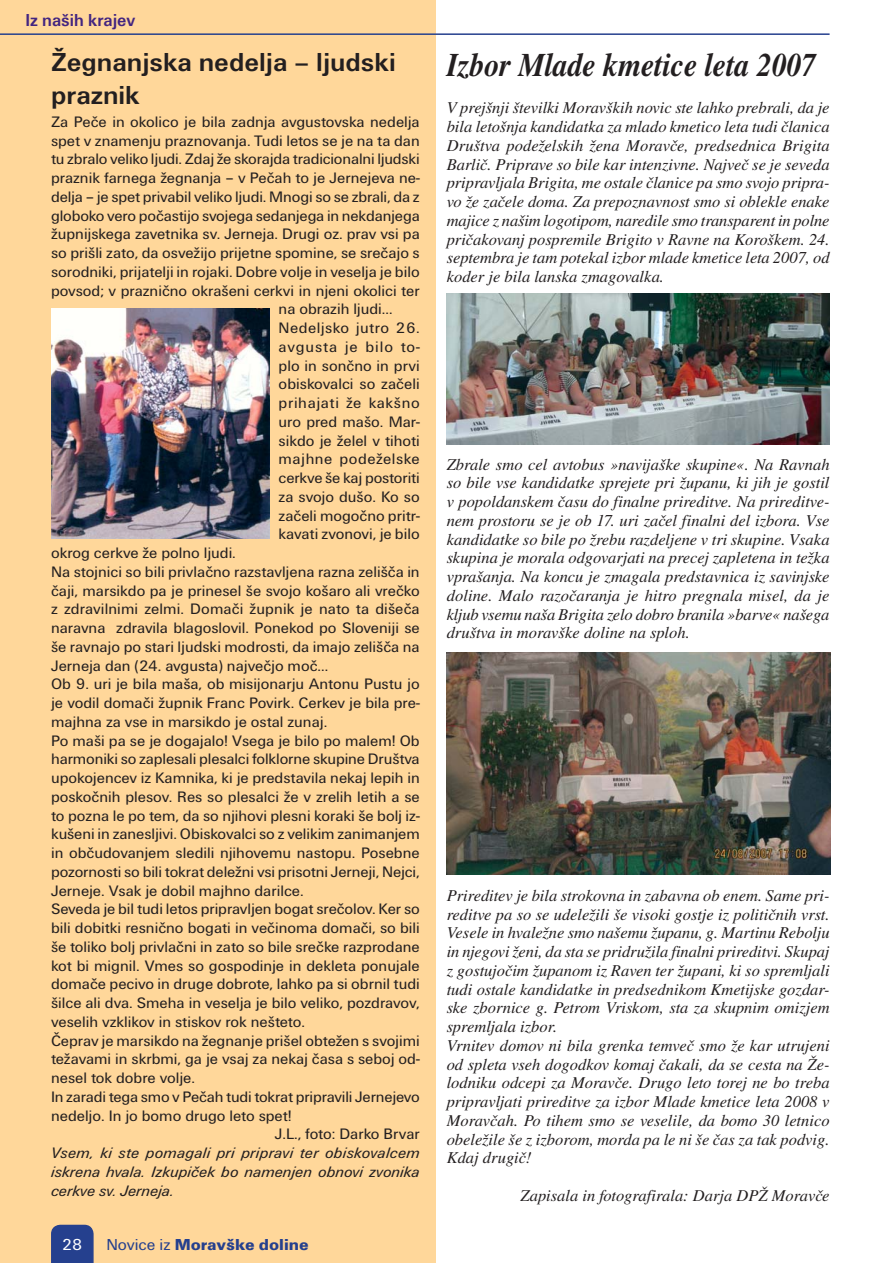
<style>
.page{position:relative;width:893px;height:1263px;background:#fff}
.page>*{position:absolute;margin:0;border:0;box-sizing:border-box;transform-origin:0 0}
.t1{font:italic 500 33px "Nimbus Rom No 9 LEE";color:#231f20;scale:.9 1}
.t2{font:700 27px/32.4px "Unitus TEE";color:#231f20}
.t3{font:700 18px "Unitus TEE";color:#432580;scale:.95 1}
.t4{font:italic 16.5px/18.8px "Nimbus Rom No 9 LEE";color:#231f20;text-align:justify}
.t5{font:16.5px "Unitus TEE Blac";color:#25408e}
.t6{font:16.5px "Unitus TEE";color:#fff}
.t7{font:15.75px "Unitus TEE";color:#231f20}
.t8{font:italic 15.75px/18.8px "Unitus TEE";letter-spacing:.005em;color:#231f20;text-align:justify}
.t9{font:15.75px "Unitus TEE";letter-spacing:.03em;color:#231f20}
.t10{font:15.75px "Unitus TEE";letter-spacing:.04em;color:#231f20}
.t11{font:15.75px "Unitus TEE";letter-spacing:.055em;color:#231f20}
.t12{font:15.75px "Unitus TEE";letter-spacing:.035em;color:#231f20}
.s1{font-family:"Unitus TEE"}
</style>
<div class="page">
<img style="left:446px;top:652px;width:384px;height:223px">
<img style="left:446px;top:294px;width:383px;height:150px">
<div style="left:0;top:0;width:436px;height:1263px;background:#ffd79a"></div>
<img style="left:51px;top:308px;width:219px;height:230px">
<div style="left:51px;top:1225px;width:43px;height:38px;background:#25408e"></div>
<hr style="left:0;top:33px;width:829px;height:2px;background:#25408e">
<p class="t3" style="left:26px;top:14px;width:117px">Iz naših krajev</p>
<h2 class="t2" style="left:51px;top:49px;width:346px">Žegnanjska nedelja – ljudski praznik</h2>
<p class="t7" style="left:51px;top:116px;width:370px">Za Peče in okolico je bila zadnja avgustovska nedelja</p>
<p class="t7" style="left:51px;top:134px;width:370px">spet v znamenju praznovanja. Tudi letos se je na ta dan</p>
<p class="t7" style="left:51px;top:153px;width:370px">tu zbralo veliko ljudi. Zdaj že skorajda tradicionalni ljudski</p>
<p class="t7" style="left:51px;top:172px;width:370px">praznik farnega žegnanja – v Pečah to je Jernejeva ne-</p>
<p class="t7" style="left:51px;top:191px;width:370px">delja – je spet privabil veliko ljudi. Mnogi so se zbrali, da z</p>
<p class="t7" style="left:51px;top:209px;width:370px">globoko vero počastijo svojega sedanjega in nekdanjega</p>
<p class="t7" style="left:51px;top:228px;width:370px">župnijskega zavetnika sv. Jerneja. Drugi oz. prav vsi pa</p>
<p class="t7" style="left:51px;top:247px;width:370px">so prišli zato, da osvežijo prijetne spomine, se srečajo s</p>
<p class="t7" style="left:51px;top:266px;width:370px">sorodniki, prijatelji in rojaki. Dobre volje in veselja je bilo</p>
<p class="t7" style="left:51px;top:284px;width:370px">povsod; v praznično okrašeni cerkvi in njeni okolici ter</p>
<p class="t7" style="left:279px;top:303px;width:116px">na obrazih ljudi…</p>
<p class="t9" style="left:279px;top:322px;width:143px">Nedeljsko jutro 26.</p>
<p class="t11" style="left:279px;top:341px;width:143px">avgusta je bilo to-</p>
<p class="t7" style="left:279px;top:359px;width:143px">plo in sončno in prvi</p>
<p class="t7" style="left:279px;top:378px;width:142px">obiskovalci so začeli</p>
<p class="t10" style="left:279px;top:397px;width:143px">prihajati že kakšno</p>
<p class="t7" style="left:279px;top:416px;width:143px">uro pred mašo. Mar-</p>
<p class="t7" style="left:279px;top:434px;width:143px">sikdo je želel v tihoti</p>
<p class="t12" style="left:279px;top:453px;width:143px">majhne podeželske</p>
<p class="t7" style="left:279px;top:472px;width:143px">cerkve še kaj postoriti</p>
<p class="t7" style="left:279px;top:491px;width:143px">za svojo dušo. Ko so</p>
<p class="t7" style="left:279px;top:509px;width:143px">začeli mogočno pritr-</p>
<p class="t7" style="left:279px;top:528px;width:143px">kavati zvonovi, je bilo</p>
<p class="t7" style="left:51px;top:547px;width:186px">okrog cerkve že polno ljudi.</p>
<p class="t7" style="left:51px;top:566px;width:370px">Na stojnici so bili privlačno razstavljena razna zelišča in</p>
<p class="t7" style="left:51px;top:584px;width:370px">čaji, marsikdo pa je prinesel še svojo košaro ali vrečko</p>
<p class="t7" style="left:51px;top:603px;width:370px">z zdravilnimi zelmi. Domači župnik je nato ta dišeča</p>
<p class="t7" style="left:51px;top:622px;width:370px">naravna zdravila blagoslovil. Ponekod po Sloveniji se</p>
<p class="t7" style="left:51px;top:641px;width:370px">še ravnajo po stari ljudski modrosti, da imajo zelišča na</p>
<p class="t7" style="left:51px;top:659px;width:279px">Jerneja dan (24. avgusta) največjo moč…</p>
<p class="t7" style="left:51px;top:678px;width:370px">Ob 9. uri je bila maša, ob misijonarju Antonu Pustu jo</p>
<p class="t7" style="left:51px;top:697px;width:370px">je vodil domači župnik Franc Povirk. Cerkev je bila pre-</p>
<p class="t7" style="left:51px;top:716px;width:278px">majhna za vse in marsikdo je ostal zunaj.</p>
<p class="t7" style="left:51px;top:734px;width:370px">Po maši pa se je dogajalo! Vsega je bilo po malem! Ob</p>
<p class="t7" style="left:51px;top:753px;width:370px">harmoniki so zaplesali plesalci folklorne skupine Društva</p>
<p class="t7" style="left:51px;top:772px;width:370px">upokojencev iz Kamnika, ki je predstavila nekaj lepih in</p>
<p class="t7" style="left:51px;top:791px;width:370px">poskočnih plesov. Res so plesalci že v zrelih letih a se</p>
<p class="t7" style="left:51px;top:809px;width:370px">to pozna le po tem, da so njihovi plesni koraki še bolj iz-</p>
<p class="t7" style="left:51px;top:828px;width:370px">kušeni in zanesljivi. Obiskovalci so z velikim zanimanjem</p>
<p class="t7" style="left:51px;top:847px;width:370px">in občudovanjem sledili njihovemu nastopu. Posebne</p>
<p class="t7" style="left:51px;top:866px;width:370px">pozornosti so bili tokrat deležni vsi prisotni Jerneji, Nejci,</p>
<p class="t7" style="left:51px;top:884px;width:254px">Jerneje. Vsak je dobil majhno darilce.</p>
<p class="t7" style="left:51px;top:903px;width:370px">Seveda je bil tudi letos pripravljen bogat srečolov. Ker so</p>
<p class="t7" style="left:51px;top:922px;width:370px">bili dobitki resnično bogati in večinoma domači, so bili</p>
<p class="t7" style="left:51px;top:941px;width:370px">še toliko bolj privlačni in zato so bile srečke razprodane</p>
<p class="t7" style="left:51px;top:959px;width:370px">kot bi mignil. Vmes so gospodinje in dekleta ponujale</p>
<p class="t7" style="left:51px;top:978px;width:370px">domače pecivo in druge dobrote, lahko pa si obrnil tudi</p>
<p class="t7" style="left:51px;top:997px;width:370px">šilce ali dva. Smeha in veselja je bilo veliko, pozdravov,</p>
<p class="t7" style="left:51px;top:1016px;width:255px">veselih vzklikov in stiskov rok nešteto.</p>
<p class="t7" style="left:51px;top:1034px;width:370px">Čeprav je marsikdo na žegnanje prišel obtežen s svojimi</p>
<p class="t7" style="left:51px;top:1053px;width:370px">težavami in skrbmi, ga je vsaj za nekaj časa s seboj od-</p>
<p class="t7" style="left:51px;top:1072px;width:145px">nesel tok dobre volje.</p>
<p class="t7" style="left:51px;top:1091px;width:370px">In zaradi tega smo v Pečah tudi tokrat pripravili Jernejevo</p>
<p class="t7" style="left:51px;top:1109px;width:242px">nedeljo. In jo bomo drugo leto spet!</p>
<p class="t7" style="left:275px;top:1128px;width:146px">J.L., foto: Darko Brvar</p>
<p class="t8" style="left:51px;top:1145px;width:370px">Vsem, ki ste pomagali pri pripravi ter obiskovalcem iskrena hvala. Izkupiček bo namenjen obnovi zvonika cerkve sv. Jerneja.</p>
<p class="t6" style="left:62px;top:1238px;width:22px">28</p>
<p class="t5" style="left:106px;top:1238px;width:204px"><span class="s1">Novice iz</span> Moravške doline</p>
<h1 class="t1" style="left:446px;top:51px;width:412px">Izbor Mlade kmetice leta 2007</h1>
<p class="t4" style="left:446px;top:100px;width:384px">V prejšnji številki Moravških novic ste lahko prebrali, da je bila letošnja kandidatka za mlado kmetico leta tudi članica Društva podeželskih žena Moravče, predsednica Brigita Barlič. Priprave so bile kar intenzivne. Največ se je seveda pripravljala Brigita, me ostale članice pa smo svojo pripra&shy;vo že začele doma. Za prepoznavnost smo si oblekle enake majice z našim logotipom, naredile smo transparent in polne pričakovanj pospremile Brigito v Ravne na Koroškem. 24. septembra je tam potekal izbor mlade kmetice leta 2007, od koder je bila lanska zmagovalka.</p>
<p class="t4" style="left:446px;top:456px;width:384px">Zbrale smo cel avtobus »navijaške skupine«. Na Ravnah so bile vse kandidatke sprejete pri županu, ki jih je gostil v popoldanskem času do finalne prireditve. Na prireditve&shy;nem prostoru se je ob 17. uri začel finalni del izbora. Vse kandidatke so bile po žrebu razdeljene v tri skupine. Vsaka skupina je morala odgovarjati na precej zapletena in težka vprašanja. Na koncu je zmagala predstavnica iz savinjske doline. Malo razočaranja je hitro pregnala misel, da je kljub vsemu naša Brigita zelo dobro branila »barve« našega društva in moravške doline na sploh.</p>
<p class="t4" style="left:446px;top:887px;width:384px;text-align:left">Prireditev je bila strokovna in zabavna ob enem. Same pri&shy;reditve pa so se udeležili še visoki gostje iz političnih vrst.<br>Vesele in hvaležne smo našemu županu, g. Martinu Rebolju in njegovi ženi, da sta se pridružila finalni prireditvi. Skupaj z gostujočim županom iz Raven ter župani, ki so spremljali tudi ostale kandidatke in predsednikom Kmetijske gozdar&shy;ske zbornice g. Petrom Vriskom, sta za skupnim omizjem spremljala izbor.<br>Vrnitev domov ni bila grenka temveč smo že kar utrujeni od spleta vseh dogodkov komaj čakali, da se cesta na Že&shy;lodniku odcepi za Moravče. Drugo leto torej ne bo treba pripravljati prireditve za izbor Mlade kmetice leta 2008 v Moravčah. Po tihem smo se veselile, da bomo 30 letnico obeležile še z izborom, morda pa le ni še čas za tak podvig.<br>Kdaj drugič!</p>
<p class="t4" style="left:520px;top:1187px;width:310px">Zapisala in fotografirala: Darja DPŽ Moravče</p>
</div>
